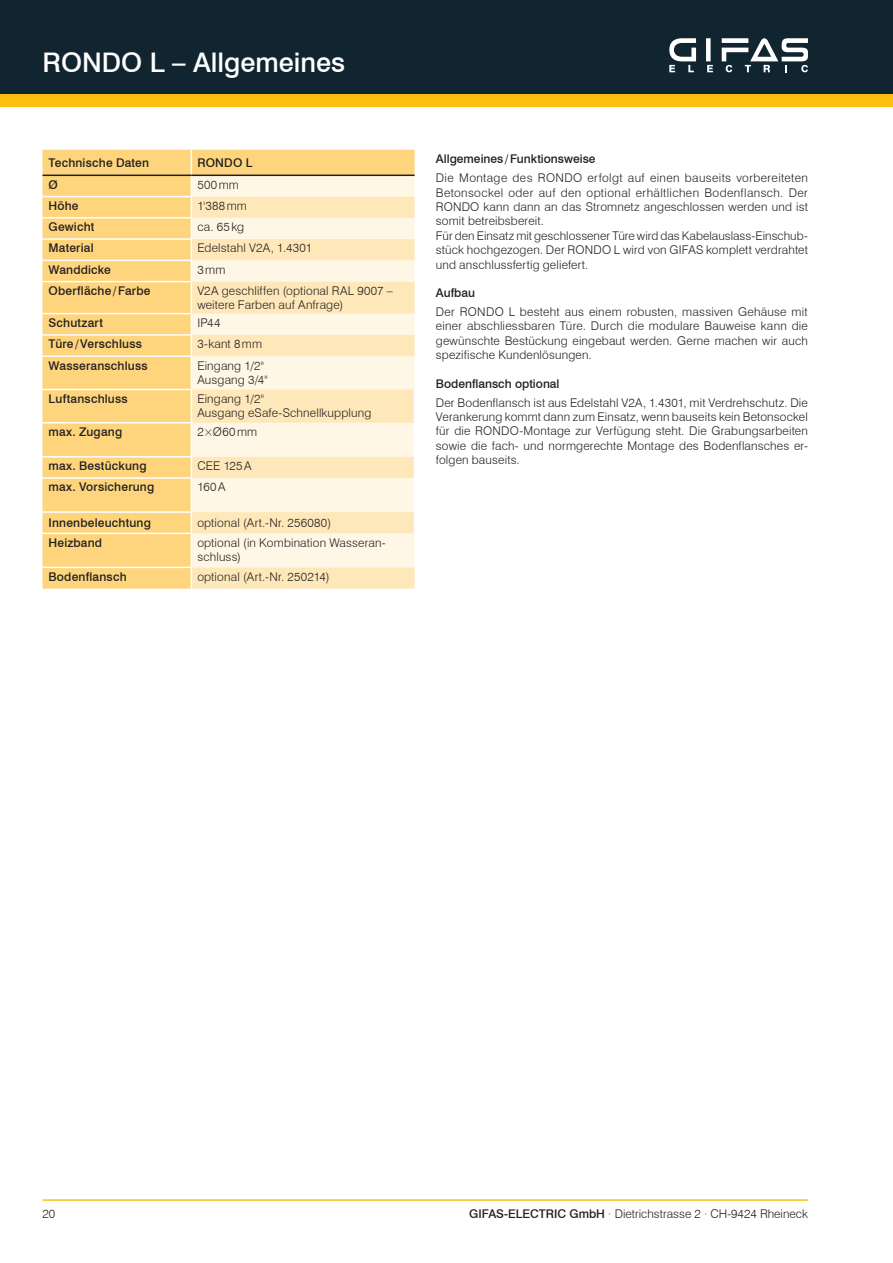
<style>
.page{position:relative;width:893px;height:1263px;background:#fff}
.page>*{position:absolute;margin:0;border:0;box-sizing:border-box;transform-origin:0 0}
.t1{font:500 27px "Swiss 721 BT";color:#fff}
.t2{font:300 12px/14.4px "Swiss 721 BT";letter-spacing:.015em;color:#231f20}
.t3{font:500 12px "Swiss 721 BT";letter-spacing:.015em;color:#231f20}
.s1{font-weight:500}
</style>
<div class="page">
<div style="left:0;top:89px;width:893px;height:17px;background:#fdbe12"></div>
<div style="left:0;top:0;width:893px;height:94px;background:#112530"></div>
<hr style="left:43px;top:1199px;width:765px;height:2px;background:#fdbe12">
<div style="left:706px;top:38px;width:5px;height:23px;background:#fff"></div>
<svg style="left:669px;top:38px;width:27px;height:34px"></svg>
<svg style="left:707px;top:65px;width:6px;height:7px"></svg>
<svg style="left:722px;top:38px;width:86px;height:34px"></svg>
<div style="left:43px;top:150px;width:372px;height:439px;background:#fed57c"></div>
<svg style="left:192px;top:176px;width:223px;height:21px;background:#fdf6e4"></svg>
<svg style="left:192px;top:197px;width:223px;height:392px;background:#feefd0"></svg>
<hr style="left:43px;top:196px;width:149px;height:1px;background:#fff">
<hr style="left:43px;top:217px;width:149px;height:2px;background:#fff">
<hr style="left:43px;top:238px;width:149px;height:2px;background:#fff">
<hr style="left:43px;top:260px;width:149px;height:1px;background:#fff">
<hr style="left:43px;top:281px;width:149px;height:1px;background:#fff">
<hr style="left:43px;top:313px;width:149px;height:1px;background:#fff">
<hr style="left:43px;top:334px;width:149px;height:2px;background:#fff">
<hr style="left:43px;top:355px;width:149px;height:2px;background:#fff">
<hr style="left:43px;top:389px;width:149px;height:1px;background:#fff">
<hr style="left:191px;top:390px;width:1px;height:32px;background:#fff">
<hr style="left:43px;top:422px;width:149px;height:1px;background:#fff">
<hr style="left:191px;top:423px;width:1px;height:33px;background:#fff">
<hr style="left:43px;top:456px;width:149px;height:2px;background:#fff">
<svg style="left:191px;top:458px;width:1px;height:19px"></svg>
<hr style="left:43px;top:477px;width:149px;height:2px;background:#fff">
<hr style="left:191px;top:479px;width:1px;height:32px;background:#fff">
<hr style="left:43px;top:511px;width:149px;height:2px;background:#fff">
<svg style="left:191px;top:513px;width:1px;height:20px"></svg>
<hr style="left:43px;top:533px;width:149px;height:1px;background:#fff">
<hr style="left:43px;top:567px;width:149px;height:1px;background:#fff">
<svg style="left:191px;top:150px;width:1px;height:131px"></svg>
<hr style="left:191px;top:282px;width:1px;height:31px;background:#fff">
<svg style="left:191px;top:314px;width:1px;height:41px"></svg>
<hr style="left:191px;top:357px;width:1px;height:32px;background:#fff">
<hr style="left:414px;top:389px;width:1px;height:34px;background:#fff">
<hr style="left:414px;top:423px;width:1px;height:34px;background:#fff">
<svg style="left:414px;top:457px;width:1px;height:21px"></svg>
<hr style="left:414px;top:478px;width:1px;height:34px;background:#fff">
<svg style="left:414px;top:512px;width:1px;height:21px"></svg>
<hr style="left:191px;top:534px;width:1px;height:33px;background:#fff">
<svg style="left:191px;top:568px;width:1px;height:21px"></svg>
<hr style="left:43px;top:175px;width:148px;height:1px;background:#231f20">
<hr style="left:191px;top:175px;width:224px;height:1px;background:#231f20">
<h1 class="t1" style="left:43px;top:46px;width:304px">RONDO L – Allgemeines</h1>
<p class="t3" style="left:49px;top:156px;width:102px">Technische Daten</p>
<p class="t3" style="left:197px;top:156px;width:57px">RONDO L</p>
<p class="t3" style="left:49px;top:177px;width:11px">Ø</p>
<p class="t2" style="left:197px;top:177px;width:43px">500mm</p>
<p class="t3" style="left:49px;top:198px;width:32px">Höhe</p>
<p class="t2" style="left:197px;top:198px;width:51px">1'388mm</p>
<p class="t3" style="left:49px;top:220px;width:47px">Gewicht</p>
<p class="t2" style="left:197px;top:220px;width:48px">ca. 65kg</p>
<p class="t3" style="left:49px;top:241px;width:47px">Material</p>
<p class="t2" style="left:197px;top:241px;width:116px">Edelstahl V2A, 1.4301</p>
<p class="t3" style="left:49px;top:262px;width:64px">Wanddicke</p>
<p class="t2" style="left:197px;top:262px;width:30px">3mm</p>
<p class="t3" style="left:49px;top:283px;width:103px">Oberfläche/Farbe</p>
<p class="t2" style="left:197px;top:283px;width:197px">V2A geschliffen (optional RAL 9007 – weitere Farben auf Anfrage)</p>
<p class="t3" style="left:49px;top:315px;width:56px">Schutzart</p>
<p class="t2" style="left:197px;top:315px;width:25px">IP44</p>
<p class="t3" style="left:49px;top:337px;width:95px">Türe/Verschluss</p>
<p class="t2" style="left:197px;top:337px;width:66px">3-kant 8mm</p>
<p class="t3" style="left:49px;top:358px;width:101px">Wasseranschluss</p>
<p class="t2" style="left:197px;top:358px;width:72px">Eingang 1/2"<br>Ausgang 3/4"</p>
<p class="t3" style="left:49px;top:391px;width:81px">Luftanschluss</p>
<p class="t2" style="left:197px;top:391px;width:175px">Eingang 1/2"<br>Ausgang eSafe-Schnellkupplung</p>
<p class="t3" style="left:49px;top:425px;width:75px">max. Zugang</p>
<p class="t2" style="left:197px;top:425px;width:61px">2×Ø60mm</p>
<p class="t3" style="left:49px;top:459px;width:100px">max. Bestückung</p>
<p class="t2" style="left:197px;top:459px;width:56px">CEE 125A</p>
<p class="t3" style="left:49px;top:480px;width:107px">max. Vorsicherung</p>
<p class="t2" style="left:197px;top:480px;width:30px">160A</p>
<p class="t3" style="left:49px;top:516px;width:104px">Innenbeleuchtung</p>
<p class="t2" style="left:197px;top:516px;width:135px">optional (Art.-Nr. 256080)</p>
<p class="t3" style="left:49px;top:535px;width:55px">Heizband</p>
<p class="t2" style="left:197px;top:535px;width:190px">optional (in Kombination Wasseran&shy;schluss)</p>
<p class="t3" style="left:49px;top:569px;width:80px">Bodenflansch</p>
<p class="t2" style="left:197px;top:569px;width:134px">optional (Art.-Nr. 250214)</p>
<p class="t3" style="left:436px;top:152px;width:161px">Allgemeines/Funktionsweise</p>
<p class="t2" style="left:436px;top:171px;width:374px">Die Montage des RONDO erfolgt auf einen bauseits vorbereiteten Betonsockel oder auf den optional erhältlichen Bodenflansch. Der RONDO kann dann an das Stromnetz angeschlossen werden und ist somit betreibsbereit.<br>Für den Einsatz mit geschlossener Türe wird das Kabelauslass-Einschub&shy;stück hochgezogen. Der RONDO L wird von GIFAS komplett verdrahtet und anschlussfertig geliefert.</p>
<p class="t3" style="left:436px;top:286px;width:41px">Aufbau</p>
<p class="t2" style="left:436px;top:304px;width:374px;text-align:justify">Der RONDO L besteht aus einem robusten, massiven Gehäuse mit einer abschliessbaren Türe. Durch die modulare Bauweise kann die gewünschte Bestückung eingebaut werden. Gerne machen wir auch spezifische Kundenlösungen.</p>
<p class="t3" style="left:436px;top:376px;width:125px">Bodenflansch optional</p>
<p class="t2" style="left:436px;top:395px;width:374px;text-align:justify">Der Bodenflansch ist aus Edelstahl V2A, 1.4301, mit Verdrehschutz. Die Verankerung kommt dann zum Einsatz, wenn bauseits kein Betonsockel für die RONDO-Montage zur Verfügung steht. Die Grabungsarbeiten sowie die fach- und normgerechte Montage des Bodenflansches er&shy;folgen bauseits.</p>
<p class="t2" style="left:43px;top:1207px;width:14px">20</p>
<p class="t2" style="left:469px;top:1207px;width:340px"><span class="s1">GIFAS-ELECTRIC GmbH</span> · Dietrichstrasse 2 · CH-9424 Rheineck</p>
</div>
